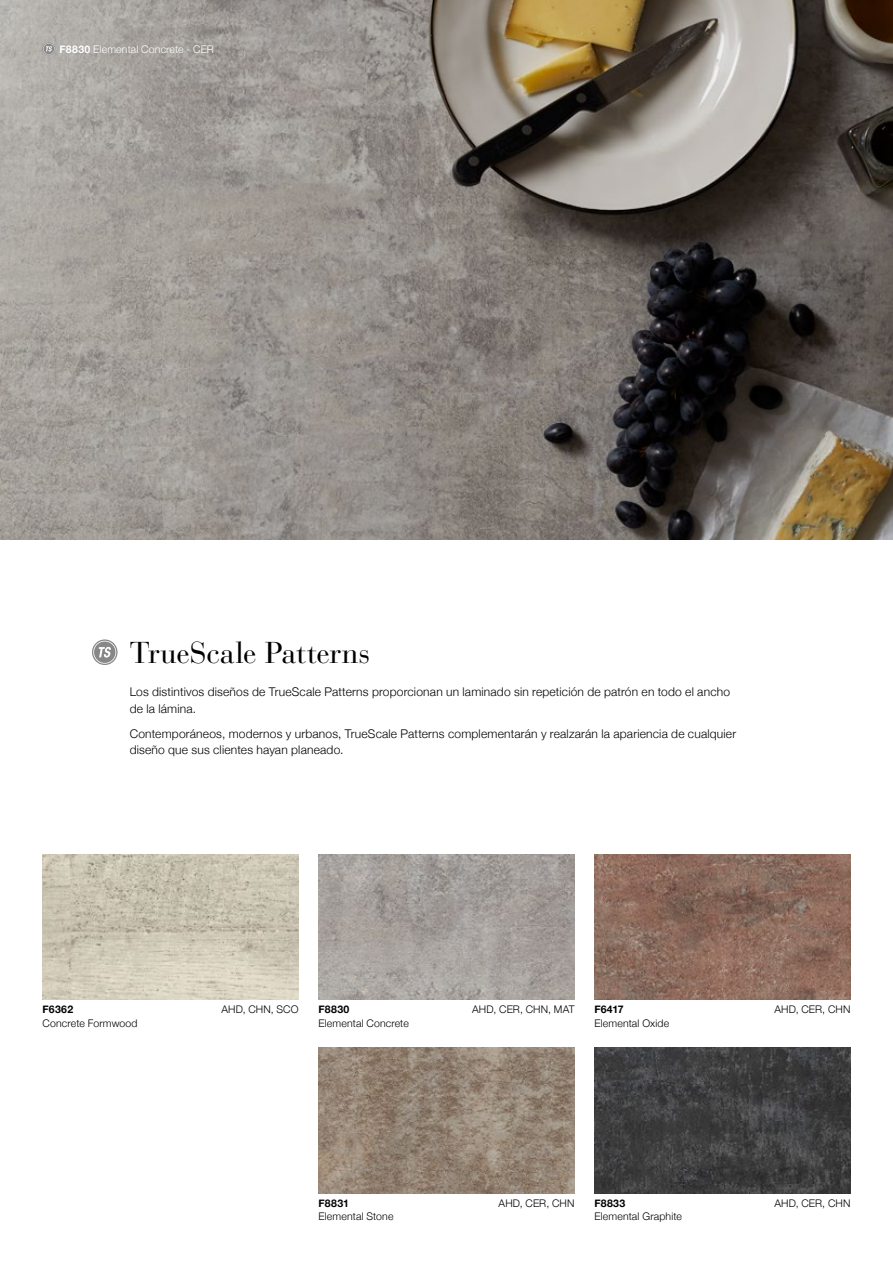
<style>
.page{position:relative;width:893px;height:1263px;background:#fff}
.page>*{position:absolute;margin:0;border:0;box-sizing:border-box;transform-origin:0 0}
.t1{font:30px "Bauer Bodoni Std";color:#000}
.t2{font:300 12px/16.5px "Helvetica Neue";letter-spacing:.015em;color:#000}
.t3{font:300 10.5px "Helvetica Neue";letter-spacing:.015em;color:#000}
.t4{font:300 10.5px "Helvetica Neue";letter-spacing:.015em;color:#fff}
.t5{font:700 10.5px "Helvetica Neue";letter-spacing:.035em;color:#000}
.s1{font-weight:700}
</style>
<div class="page">
<img style="left:0;top:0;width:893px;height:539px">
<svg style="left:43px;top:43px;width:12px;height:12px"></svg>
<img style="left:43px;top:854px;width:256px;height:146px">
<img style="left:318px;top:1048px;width:256px;height:145px">
<img style="left:594px;top:1048px;width:256px;height:145px">
<img style="left:594px;top:854px;width:256px;height:146px">
<img style="left:318px;top:854px;width:256px;height:146px">
<svg style="left:92px;top:639px;width:26px;height:26px"></svg>
<svg style="left:93px;top:641px;width:23px;height:23px"></svg>
<p class="t4" style="left:60px;top:41px;width:156px"><span class="s1">F8830</span> Elemental Concrete - CER</p>
<h1 class="t1" style="left:130px;top:635px;width:242px">TrueScale Patterns</h1>
<p class="t2" style="left:130px;top:683px;width:602px">Los distintivos diseños de TrueScale Patterns proporcionan un laminado sin repetición de patrón en todo el ancho de la lámina.</p>
<p class="t2" style="left:130px;top:724px;width:608px">Contemporáneos, modernos y urbanos, TrueScale Patterns complementarán y realzarán la apariencia de cualquier diseño que sus clientes hayan planeado.</p>
<p class="t5" style="left:43px;top:1001px;width:32px">F6362</p>
<p class="t3" style="left:221px;top:1001px;width:79px">AHD, CHN, SCO</p>
<p class="t3" style="left:43px;top:1014px;width:96px">Concrete Formwood</p>
<p class="t5" style="left:318px;top:1001px;width:32px">F8830</p>
<p class="t3" style="left:472px;top:1001px;width:104px">AHD, CER, CHN, MAT</p>
<p class="t3" style="left:318px;top:1014px;width:92px">Elemental Concrete</p>
<p class="t5" style="left:594px;top:1001px;width:31px">F6417</p>
<p class="t3" style="left:774px;top:1001px;width:77px">AHD, CER, CHN</p>
<p class="t3" style="left:594px;top:1014px;width:76px">Elemental Oxide</p>
<p class="t5" style="left:318px;top:1195px;width:32px">F8831</p>
<p class="t3" style="left:499px;top:1195px;width:77px">AHD, CER, CHN</p>
<p class="t3" style="left:318px;top:1208px;width:77px">Elemental Stone</p>
<p class="t5" style="left:594px;top:1195px;width:32px">F8833</p>
<p class="t3" style="left:774px;top:1195px;width:77px">AHD, CER, CHN</p>
<p class="t3" style="left:594px;top:1208px;width:89px">Elemental Graphite</p>
</div>
